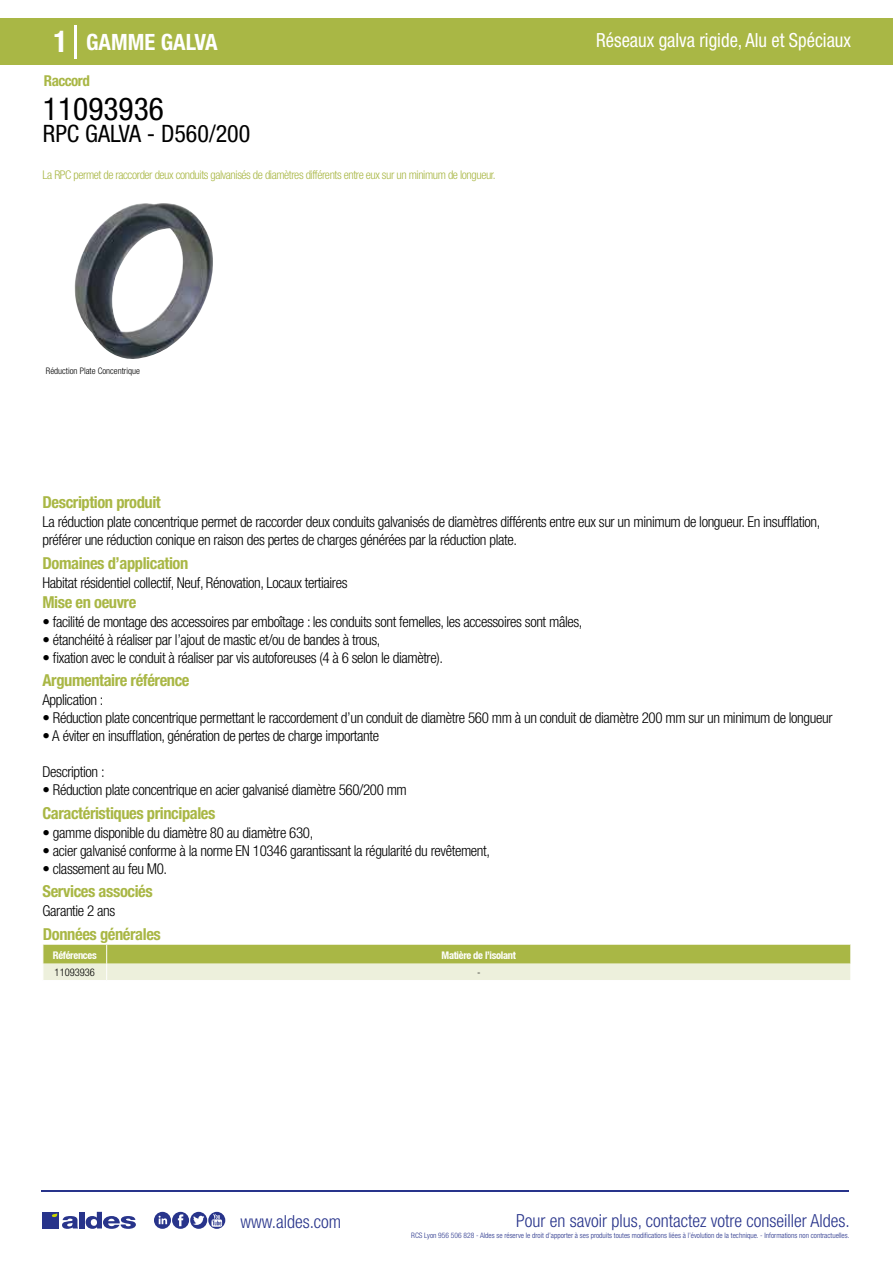
<style>
.page{position:relative;width:893px;height:1263px;background:#fff}
.page>*{position:absolute;margin:0;border:0;box-sizing:border-box;transform-origin:0 0}
.t1{font:condensed 31.5px "Helvetica Neue LT Std";color:#000}
.t2{font:condensed 24px "Helvetica Neue LT Std";color:#000}
.t3{font:700 condensed 22.5px "Helvetica Neue LT Std";color:#fff}
.t4{font:condensed 19.5px "Helvetica Neue LT Std";color:#fff;scale:.95 1}
.t5{font:300 condensed 18px "Helvetica Neue";color:#28348b}
.t6{font:700 condensed 16.5px "Helvetica Neue LT Std";letter-spacing:-.025em;color:#a9b745}
.t7{font:300 condensed 15px/18px "Helvetica Neue LT Std";letter-spacing:-.025em;color:#000}
.t8{font:700 condensed 15px "Helvetica Neue LT Std";letter-spacing:-.035em;color:#a9b745}
.t9{font:300 condensed 12px "Helvetica Neue LT Std";letter-spacing:-.035em;color:#a9b745}
.t10{font:700 condensed 10.5px "Helvetica Neue";letter-spacing:-.03em;color:#fff}
.t11{font:300 condensed 10.5px "Helvetica Neue";color:#000}
.t12{font:300 condensed 9px "Helvetica Neue";color:#000}
.t13{font:300 condensed 7.5px "Helvetica Neue";color:#28348b}
.s1{font-size:30px}
</style>
<div class="page">
<div style="left:0;top:18px;width:893px;height:46px;background:#a9b745"></div>
<hr style="left:74px;top:25px;width:2px;height:33px;background:#fff">
<svg style="left:74px;top:203px;width:139px;height:156px"></svg>
<svg style="left:43px;top:945px;width:808px;height:35px;background:#c9d28c"></svg>
<hr style="left:41px;top:1190px;width:808px;height:1px;background:#28348b">
<svg style="left:154px;top:1212px;width:71px;height:17px"></svg>
<div style="left:42px;top:1212px;width:17px;height:16px;background:#28348b"></div>
<div style="left:79px;top:1212px;width:5px;height:16px;background:#28348b"></div>
<svg style="left:86px;top:1212px;width:50px;height:17px"></svg>
<svg style="left:52px;top:1213px;width:26px;height:16px"></svg>
<h3 class="t3" style="left:54px;top:28px;width:166px"><span class="s1">1</span> GAMME GALVA</h3>
<h3 class="t4" style="left:596px;top:29px;width:270px">Réseaux galva rigide, Alu et Spéciaux</h3>
<p class="t8" style="left:44px;top:71px;width:47px">Raccord</p>
<h1 class="t1" style="left:43px;top:91px;width:122px">11093936</h1>
<h2 class="t2" style="left:43px;top:120px;width:209px">RPC GALVA - D560/200</h2>
<p class="t9" style="left:43px;top:167px;width:455px">La RPC permet de raccorder deux conduits galvanisés de diamètres différents entre eux sur un minimum de longueur.</p>
<p class="t12" style="left:46px;top:365px;width:95px">Réduction Plate Concentrique</p>
<p class="t6" style="left:43px;top:492px;width:120px">Description produit</p>
<p class="t7" style="left:43px;top:513px;width:779px">La réduction plate concentrique permet de raccorder deux conduits galvanisés de diamètres différents entre eux sur un minimum de longueur. En insufflation, préférer une réduction conique en raison des pertes de charges générées par la réduction plate.</p>
<p class="t7" style="left:43px;top:573px;width:307px">Habitat résidentiel collectif, Neuf, Rénovation, Locaux tertiaires</p>
<p class="t7" style="left:43px;top:613px;width:541px">• facilité de montage des accessoires par emboîtage : les conduits sont femelles, les accessoires sont mâles,</p>
<p class="t7" style="left:43px;top:631px;width:340px">• étanchéité à réaliser par l’ajout de mastic et/ou de bandes à trous,</p>
<p class="t7" style="left:43px;top:649px;width:402px">• fixation avec le conduit à réaliser par vis autoforeuses (4 à 6 selon le diamètre).</p>
<p class="t6" style="left:43px;top:553px;width:147px">Domaines d’application</p>
<p class="t6" style="left:43px;top:592px;width:95px">Mise en oeuvre</p>
<p class="t6" style="left:43px;top:670px;width:149px">Argumentaire référence</p>
<p class="t7" style="left:43px;top:691px;width:62px">Application :</p>
<p class="t7" style="left:43px;top:709px;width:792px">• Réduction plate concentrique permettant le raccordement d’un conduit de diamètre 560 mm à un conduit de diamètre 200 mm sur un minimum de longueur</p>
<p class="t7" style="left:43px;top:727px;width:338px">• A éviter en insufflation, génération de pertes de charge importante</p>
<p class="t7" style="left:43px;top:763px;width:64px">Description :</p>
<p class="t7" style="left:43px;top:781px;width:366px">• Réduction plate concentrique en acier galvanisé diamètre 560/200 mm</p>
<p class="t6" style="left:43px;top:803px;width:174px">Caractéristiques principales</p>
<p class="t7" style="left:43px;top:824px;width:272px">• gamme disponible du diamètre 80 au diamètre 630,</p>
<p class="t7" style="left:43px;top:842px;width:449px">• acier galvanisé conforme à la norme EN 10346 garantissant la régularité du revêtement,</p>
<p class="t7" style="left:43px;top:860px;width:126px">• classement au feu M0.</p>
<p class="t6" style="left:43px;top:881px;width:112px">Services associés</p>
<p class="t7" style="left:43px;top:901px;width:74px">Garantie 2 ans</p>
<p class="t6" style="left:43px;top:925px;width:119px">Données générales</p>
<p class="t10" style="left:53px;top:949px;width:45px">Références</p>
<p class="t10" style="left:442px;top:949px;width:76px">Matière de l’isolant</p>
<p class="t11" style="left:55px;top:966px;width:42px">11093936</p>
<p class="t11" style="left:477px;top:966px;width:5px">-</p>
<p class="t5" style="left:240px;top:1211px;width:102px">www.aldes.com</p>
<p class="t5" style="left:516px;top:1211px;width:335px">Pour en savoir plus, contactez votre conseiller Aldes.</p>
<p class="t13" style="left:411px;top:1230px;width:440px">RCS Lyon 956 506 828 - Aldes se réserve le droit d’apporter à ses produits toutes modifications liées à l’évolution de la technique. - Informations non contractuelles.</p>
</div>
